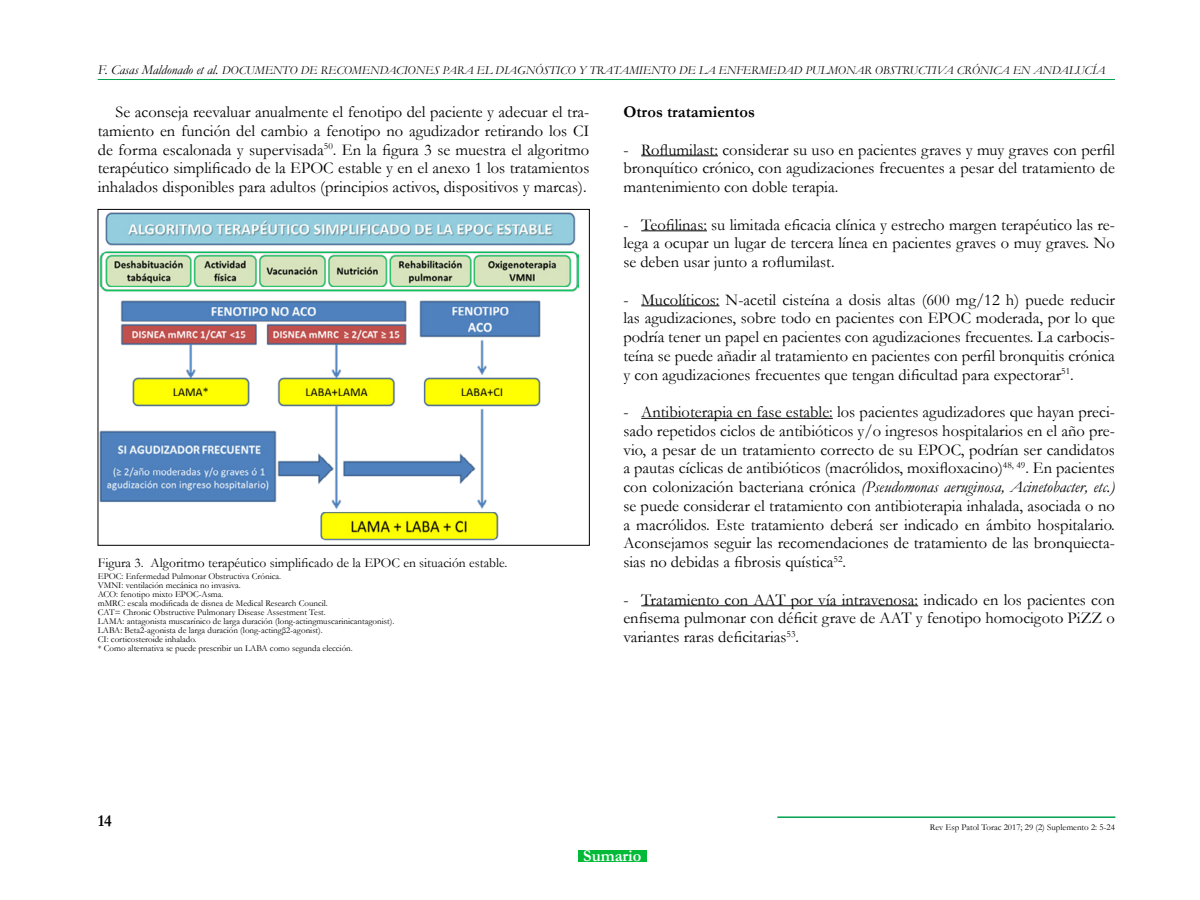
<style>
.page{position:relative;width:1200px;height:900px;background:#fff}
.page>*{position:absolute;margin:0;border:0;box-sizing:border-box;transform-origin:0 0}
.t1{font:16.5px/18.8px "Garamond";color:#000;text-align:justify}
.t2{font:700 16.5px "Garamond";color:#000}
.t3{font:700 16.5px "Garamond";color:#fff}
.t4{font:13.5px "Garamond";color:#000}
.t5{font:italic 12px "Garamond";color:#000}
.t6{font:9px/9px "Garamond";color:#000}
.s1{font-size:13.5px}
.s2{font-style:italic}
</style>
<div class="page">
<hr style="left:777px;top:816px;width:338px;height:2px;background:#00a24f">
<hr style="left:98px;top:79px;width:1017px;height:1px;background:#00a44e">
<div style="left:578px;top:850px;width:69px;height:12px;background:#00ba38"></div>
<hr style="left:641px;top:155px;width:77px;height:1px;background:#000">
<hr style="left:641px;top:230px;width:66px;height:1px;background:#000">
<hr style="left:641px;top:305px;width:78px;height:1px;background:#000">
<hr style="left:641px;top:418px;width:192px;height:1px;background:#000">
<hr style="left:641px;top:605px;width:277px;height:1px;background:#000">
<img style="left:100px;top:213px;width:479px;height:328px">
<p class="t5" style="left:98px;top:63px;width:1009px"><span class="s1">F. Casas Maldonado et al.</span> DOCUMENTO DE RECOMENDACIONES PARA EL DIAGNÓSTICO Y TRATAMIENTO DE LA ENFERMEDAD PULMONAR OBSTRUCTIVA CRÓNICA EN ANDALUCÍA</p>
<p class="t1" style="left:98px;top:102px;width:493px;text-indent:18px">Se aconseja reevaluar anualmente el fenotipo del paciente y adecuar el tra&shy;tamiento en función del cambio a fenotipo no agudizador retirando los CI de forma escalonada y supervisada<sup>50</sup>. En la figura 3 se muestra el algoritmo terapéutico simplificado de la EPOC estable y en el anexo 1 los tratamientos inhalados disponibles para adultos (principios activos, dispositivos y marcas).</p>
<p class="t2" style="left:623px;top:101px;width:133px">Otros tratamientos</p>
<p class="t1" style="left:623px;top:140px;width:493px">- Roflumilast: considerar su uso en pacientes graves y muy graves con perfil bronquítico crónico, con agudizaciones frecuentes a pesar del tratamiento de mantenimiento con doble terapia.</p>
<p class="t1" style="left:623px;top:215px;width:493px">- Teofilinas: su limitada eficacia clínica y estrecho margen terapéutico las re&shy;lega a ocupar un lugar de tercera línea en pacientes graves o muy graves. No se deben usar junto a roflumilast.</p>
<p class="t1" style="left:623px;top:290px;width:493px">- Mucolíticos: N-acetil cisteína a dosis altas (600 mg/12 h) puede reducir las agudizaciones, sobre todo en pacientes con EPOC moderada, por lo que podría tener un papel en pacientes con agudizaciones frecuentes. La carbocis&shy;teína se puede añadir al tratamiento en pacientes con perfil bronquitis crónica y con agudizaciones frecuentes que tengan dificultad para expectorar<sup>51</sup>.</p>
<p class="t1" style="left:623px;top:402px;width:493px">- Antibioterapia en fase estable: los pacientes agudizadores que hayan preci&shy;sado repetidos ciclos de antibióticos y/o ingresos hospitalarios en el año pre&shy;vio, a pesar de un tratamiento correcto de su EPOC, podrían ser candidatos a pautas cíclicas de antibióticos (macrólidos, moxifloxacino)<sup>48,</sup> <sup>49</sup>. En pacientes con colonización bacteriana crónica <span class="s2">(Pseudomonas aeruginosa, Acinetobacter, etc.) </span>se puede considerar el tratamiento con antibioterapia inhalada, asociada o no a macrólidos. Este tratamiento deberá ser indicado en ámbito hospitalario.<br>Aconsejamos seguir las recomendaciones de tratamiento de las bronquiecta&shy;sias no debidas a fibrosis quística<sup>52</sup>.</p>
<p class="t1" style="left:623px;top:590px;width:493px">- Tratamiento con AAT por vía intravenosa: indicado en los pacientes con enfisema pulmonar con déficit grave de AAT y fenotipo homocigoto PiZZ o variantes raras deficitarias<sup>53</sup>.</p>
<p class="t4" style="left:98px;top:553px;width:411px">Figura 3. Algoritmo terapéutico simplificado de la EPOC en situación estable.</p>
<p class="t6" style="left:98px;top:571px;width:298px">EPOC: Enfermedad Pulmonar Obstructiva Crónica.<br>VMNI: ventilación mecánica no invasiva.<br>ACO: fenotipo mixto EPOC-Asma.<br>mMRC: escala modificada de disnea de Medical Research Council.<br>CAT= Chronic Obstructive Pulmonary Disease Assestment Test.<br>LAMA: antagonista muscarínico de larga duración (long-actingmuscarinicantagonist).<br>LABA: Beta2-agonista de larga duración (long-actingβ2-agonist).<br>CI: corticosteroide inhalado.<br>* Como alternativa se puede prescribir un LABA como segunda elección.</p>
<p class="t2" style="left:98px;top:809px;width:16px">14</p>
<p class="t3" style="left:583px;top:845px;width:60px">Sumario</p>
<p class="t6" style="left:930px;top:823px;width:187px">Rev Esp Patol Torac 2017; 29 (2) Suplemento 2: 5-24</p>
</div>
